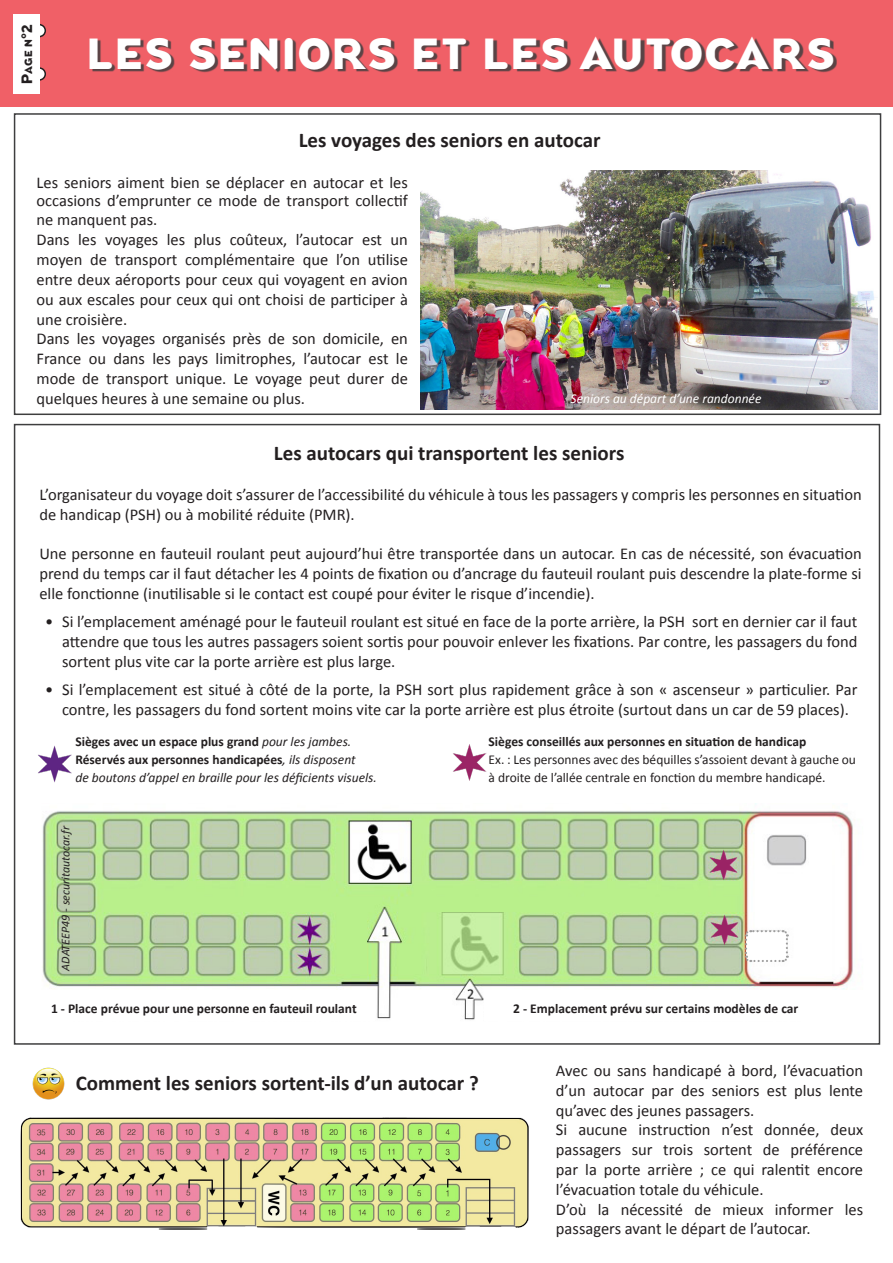
<style>
.page{position:relative;width:893px;height:1263px;background:#fff}
.page>*{position:absolute;margin:0;border:0;box-sizing:border-box;transform-origin:0 0}
.t1{font:700 43.5px "Blindfish";letter-spacing:.05em;color:#fff}
.t2{font:700 21px "Calibri";color:#231f20}
.t3{font:16.5px/19.8px "Calibri";color:#231f20}
.t4{font:italic 13.5px/18px "Calibri";color:#231f20}
.t5{font:700 13.5px "Calibri";color:#231f20}
.t6{font:13.5px/18px "Calibri";color:#231f20}
.t7{font:italic 13.5px "Calibri";color:#fff}
.t8{font:italic 12px "Calibri";color:#231f20}
.t9{font:700 10.5px "Blindfish";color:#231f20}
.s1{font-size:15px}
.s2{font-weight:700;font-style:normal}
</style>
<div class="page">
<div style="left:0;top:0;width:893px;height:106px;background:#f06067"></div>
<div style="left:33px;top:25px;width:12px;height:12px;background:#fff;border-radius:50%"></div>
<div style="left:33px;top:24px;width:13px;height:13px;border:2px solid #231f20;border-radius:50%"></div>
<div style="left:33px;top:68px;width:12px;height:12px;background:#fff;border-radius:50%"></div>
<div style="left:33px;top:67px;width:13px;height:14px;border:2px solid #231f20;border-radius:50%"></div>
<div style="left:13px;top:14px;width:26px;height:80px;background:#fff"></div>
<div style="left:14px;top:113px;width:867px;height:302px;border:2px solid #3e3e3f"></div>
<img style="left:421px;top:171px;width:456px;height:238px">
<img style="left:42px;top:804px;width:811px;height:216px">
<img style="left:453px;top:744px;width:33px;height:37px">
<img style="left:38px;top:745px;width:33px;height:37px">
<img style="left:709px;top:849px;width:28px;height:32px">
<img style="left:710px;top:914px;width:29px;height:32px">
<div style="left:33px;top:995px;width:342px;height:26px;background:#fff"></div>
<div style="left:485px;top:995px;width:342px;height:26px;background:#fff"></div>
<svg style="left:744px;top:929px;width:45px;height:34px"></svg>
<img style="left:20px;top:1117px;width:509px;height:113px">
<div style="left:92px;top:38px;width:745px;height:35px;background:#3e3e3f;opacity:.85"></div>
<svg style="left:504px;top:330px;width:22px;height:17px"></svg>
<img style="left:32px;top:1067px;width:33px;height:33px">
<p class="t9" style="left:22px;top:84px;width:61px;rotate:-90deg"><span class="s1">P</span>age n<span class="s1">°2</span></p>
<h1 class="t1" style="left:87px;top:26px;width:748px">LES SENIORS ET LES AUTOCARS</h1>
<p class="t2" style="left:299px;top:127px;width:303px">Les voyages des seniors en autocar</p>
<p class="t3" style="left:37px;top:173px;width:373px;line-height:18px">Les seniors aiment bien se déplacer en autocar et les occasions d’emprunter ce mode de transport collectif</p>
<p class="t3" style="left:37px;top:210px;width:373px">ne manquent pas.<br>Dans les voyages les plus coûteux, l’autocar est un moyen de transport complémentaire que l’on utilise entre deux aéroports pour ceux qui voyagent en avion ou aux escales pour ceux qui ont choisi de participer à une croisière.<br>Dans les voyages organisés près de son domicile, en France ou dans les pays limitrophes, l’autocar est le mode de transport unique. Le voyage peut durer de quelques heures à une semaine ou plus.</p>
<p class="t2" style="left:274px;top:440px;width:352px">Les autocars qui transportent les seniors</p>
<p class="t3" style="left:39px;top:484px;width:824px">L’organisateur du voyage doit s’assurer de l’accessibilité du véhicule à tous les passagers y compris les personnes en situation de handicap (PSH) ou à mobilité réduite (PMR).</p>
<p class="t3" style="left:39px;top:544px;width:824px;text-align:justify">Une personne en fauteuil roulant peut aujourd’hui être transportée dans un autocar. En cas de nécessité, son évacuation prend du temps car il faut détacher les 4 points de fixation ou d’ancrage du fauteuil roulant puis descendre la plate-forme si elle fonctionne (inutilisable si le contact est coupé pour éviter le risque d’incendie).</p>
<p class="t3" style="left:62px;top:612px;width:797px;text-align:justify;text-indent:-17px">• Si l’emplacement aménagé pour le fauteuil roulant est situé en face de la porte arrière, la PSH sort en dernier car il faut attendre que tous les autres passagers soient sortis pour pouvoir enlever les fixations. Par contre, les passagers du fond sortent plus vite car la porte arrière est plus large.</p>
<p class="t3" style="left:45px;top:680px;width:814px;text-align:center">• Si l’emplacement est situé à côté de la porte, la PSH sort plus rapidement grâce à son « ascenseur » particulier. Par contre, les passagers du fond sortent moins vite car la porte arrière est plus étroite (surtout dans un car de 59 places).</p>
<p class="t4" style="left:75px;top:732px;width:303px"><span class="s2">Sièges avec un espace plus grand</span> pour les jambes.<br><span class="s2">Réservés aux personnes handicapées</span>, ils disposent<br>de boutons d’appel en braille pour les déficients visuels.</p>
<p class="t5" style="left:489px;top:733px;width:319px">Sièges conseillés aux personnes en situation de handicap</p>
<p class="t7" style="left:571px;top:389px;width:192px">Seniors au départ d’une randonnée</p>
<p class="t6" style="left:489px;top:751px;width:369px">Ex. : Les personnes avec des béquilles s’assoient devant à gauche ou à droite de l’allée centrale en fonction du membre handicapé.</p>
<p class="t8" style="left:57px;top:971px;width:147px;rotate:-90deg">ADATEEP49 - securitautocar.fr</p>
<p class="t5" style="left:51px;top:1000px;width:307px">1 - Place prévue pour une personne en fauteuil roulant</p>
<p class="t5" style="left:513px;top:1000px;width:287px">2 - Emplacement prévu sur certains modèles de car</p>
<p class="t2" style="left:76px;top:1069px;width:405px">Comment les seniors sortent-ils d’un autocar ?</p>
<p class="t3" style="left:556px;top:1061px;width:309px">Avec ou sans handicapé à bord, l’évacuation d’un autocar par des seniors est plus lente qu’avec des jeunes passagers.<br>Si aucune instruction n’est donnée, deux passagers sur trois sortent de préférence par la porte arrière ; ce qui ralentit encore l’évacuation totale du véhicule.<br>D’où la nécessité de mieux informer les passagers avant le départ de l’autocar.</p>
</div>
